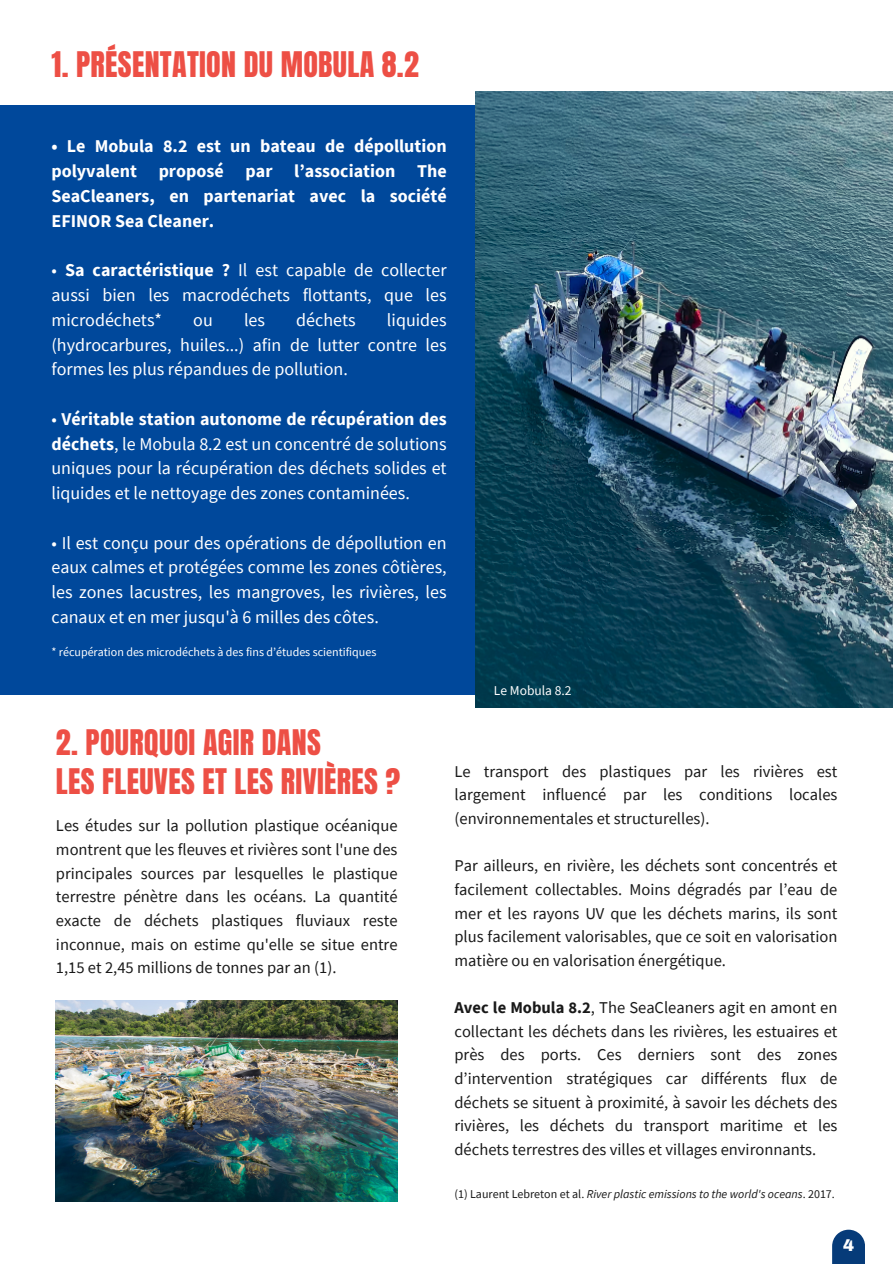
<style>
.page{position:relative;width:893px;height:1264px;background:#fff}
.page>*{position:absolute;margin:0;border:0;box-sizing:border-box;transform-origin:0 0}
.t1{font:30px/38.2px "Anton";letter-spacing:.01em;color:#ed4f45}
.t2{font:18px/24.8px "Source Sans Pro";color:#fff;text-align:justify}
.t3{font:700 18px/24.8px "Source Sans Pro";color:#fff;text-align:justify}
.t4{font:16.5px/23.7px "Source Sans Pro";color:#191919;text-align:justify}
.t5{font:900 16.5px "Archivo";color:#fff}
.t6{font:13.5px "Source Sans Pro";color:#fff}
.t7{font:italic 12px "Source Sans Pro";color:#191919}
.t8{font:12px "Source Sans Pro";color:#fff}
.s1{font-weight:700}
.s2{font-style:normal}
</style>
<div class="page">
<div style="left:0;top:105px;width:498px;height:589px;background:#00489b"></div>
<img style="left:475px;top:91px;width:417px;height:617px">
<img style="left:56px;top:1000px;width:341px;height:201px">
<svg style="left:832px;top:1229px;width:33px;height:34px"></svg>
<h4 class="t1" style="left:51px;top:46px;width:369px">1. PRÉSENTATION DU MOBULA 8.2</h4>
<h3 class="t3" style="left:51px;top:134px;width:396px">• Le Mobula 8.2 est un bateau de dépollution polyvalent proposé par l’association The SeaCleaners, en partenariat avec la société EFINOR Sea Cleaner.</h3>
<h3 class="t2" style="left:51px;top:257px;width:396px">• <span class="s1">Sa caractéristique ?</span> Il est capable de collecter aussi bien les macrodéchets flottants, que les microdéchets*</h3>
<h3 class="t2" style="left:193px;top:307px;width:21px">ou</h3>
<h3 class="t2" style="left:244px;top:307px;width:23px">les</h3>
<h3 class="t2" style="left:296px;top:307px;width:61px">déchets</h3>
<h3 class="t2" style="left:51px;top:307px;width:396px;text-indent:335px">liquides (hydrocarbures, huiles...) afin de lutter contre les formes les plus répandues de pollution.</h3>
<p class="t2" style="left:51px;top:406px;width:396px">• <span class="s1">Véritable station autonome de récupération des déchets</span>, le Mobula 8.2 est un concentré de solutions uniques pour la récupération des déchets solides et liquides et le nettoyage des zones contaminées.</p>
<p class="t2" style="left:51px;top:530px;width:396px">• Il est conçu pour des opérations de dépollution en eaux calmes et protégées comme les zones côtières, les zones lacustres, les mangroves, les rivières, les canaux et en mer jusqu'à 6 milles des côtes.</p>
<p class="t8" style="left:51px;top:644px;width:326px">* récupération des microdéchets à des fins d’études scientifiques</p>
<p class="t6" style="left:494px;top:681px;width:79px">Le Mobula 8.2</p>
<h3 class="t1" style="left:56px;top:724px;width:346px">2. POURQUOI AGIR DANS<br>LES FLEUVES ET LES RIVIÈRES ?</h3>
<h2 class="t4" style="left:56px;top:813px;width:343px">Les études sur la pollution plastique océanique montrent que les fleuves et rivières sont l'une des principales sources par lesquelles le plastique terrestre pénètre dans les océans. La quantité exacte de déchets plastiques fluviaux reste inconnue, mais on estime qu'elle se situe entre 1,15 et 2,45 millions de tonnes par an (1).</h2>
<h3 class="t4" style="left:454px;top:759px;width:384px">Le transport des plastiques par les rivières est largement influencé par les conditions locales (environnementales et structurelles).</h3>
<h3 class="t4" style="left:454px;top:853px;width:384px">Par ailleurs, en rivière, les déchets sont concentrés et facilement collectables. Moins dégradés par l’eau de mer et les rayons UV que les déchets marins, ils sont plus facilement valorisables, que ce soit en valorisation matière ou en valorisation énergétique.</h3>
<p class="t4" style="left:454px;top:995px;width:384px"><span class="s1">Avec le Mobula 8.2</span>, The SeaCleaners agit en amont en collectant les déchets dans les rivières, les estuaires et près des ports. Ces derniers sont des zones d’intervention stratégiques car différents flux de déchets se situent à proximité, à savoir les déchets des rivières, les déchets du transport maritime et les déchets terrestres des villes et villages environnants.</p>
<h3 class="t7" style="left:454px;top:1186px;width:382px"><span class="s2">(1) Laurent Lebreton et al.</span> River plastic emissions to the world's oceans<span class="s2">. 2017.</span></h3>
<h3 class="t5" style="left:843px;top:1236px;width:13px">4</h3>
</div>
